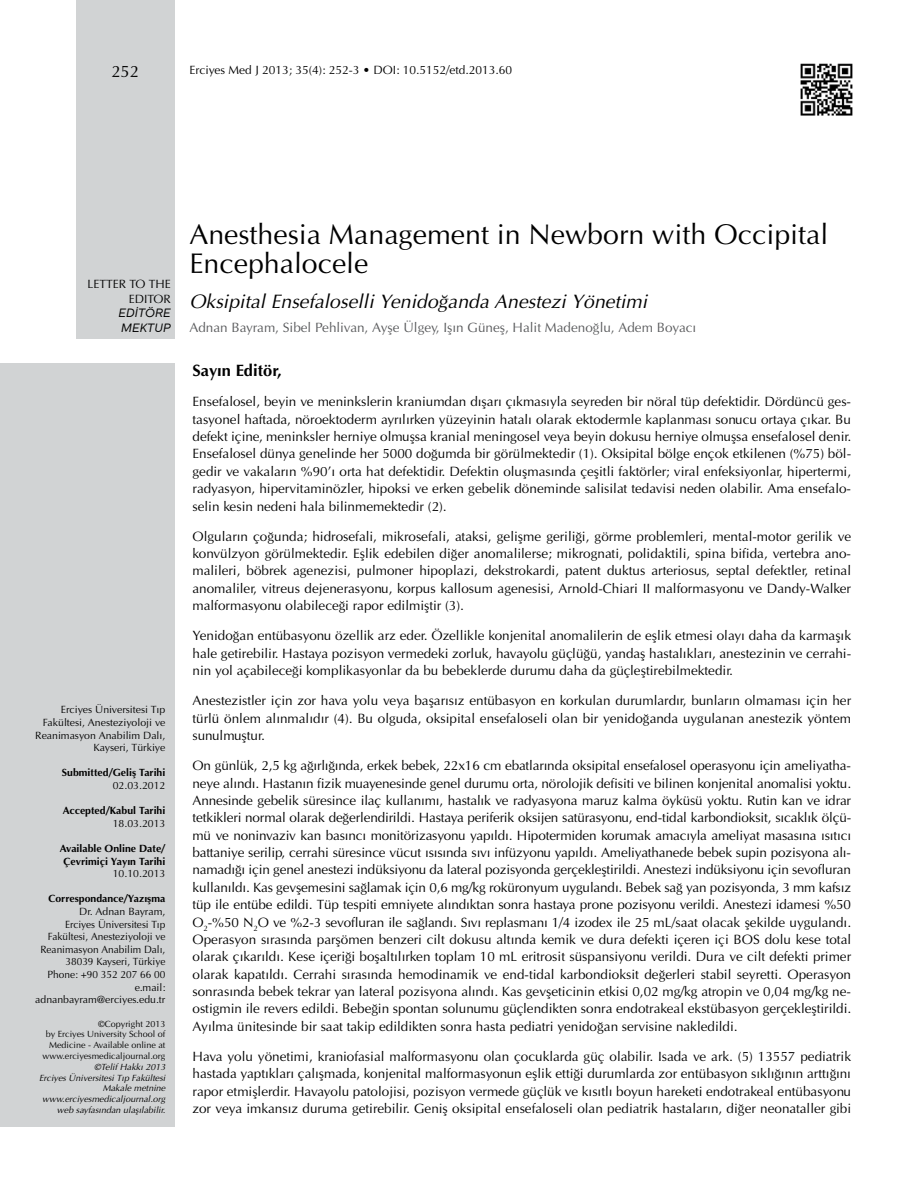
<style>
.page{position:relative;width:915px;height:1191px;background:#fff}
.page>*{position:absolute;margin:0;border:0;box-sizing:border-box;transform-origin:0 0}
.t1{font:28.5px/28.5px "Optima Normal Tr";color:#000}
.t2{font:19.5px "Optima Italic Tr";color:#000}
.t3{font:16.5px "Optima Bold Tr";color:#000}
.t4{font:16.5px "Optima Normal Tr";color:#000}
.t5{font:13.5px/17.4px "Optima Normal Tr";color:#000;text-align:justify}
.t6{font:13.5px "Optima Normal Tr";color:#58595b}
.t7{font:12px/14.4px "Optima Normal Tr";color:#000;text-align:right}
.t8{font:italic 12px/14.4px "Centrale Sans";color:#000}
.t9{font:10.5px/12.6px "Optima Normal Tr";color:#000;text-align:right}
.t10{font:10.5px/12.6px "Optima Bold Tr";color:#000;text-align:center}
.t11{font:9px/10.8px "Optima Italic Tr";color:#000;text-align:right}
.t12{font:9px/10.8px "Optima Normal Tr";color:#000;text-align:right}
</style>
<div class="page">
<div style="left:76px;top:0;width:98px;height:338px;background:#d1d3d4"></div>
<div style="left:0;top:364px;width:174px;height:763px;background:#d1d3d4"></div>
<img style="left:800px;top:63px;width:53px;height:53px">
<p class="t4" style="left:111px;top:62px;width:29px">252</p>
<p class="t7" style="left:189px;top:62px;width:324px">Erciyes Med J 2013; 35(4): 252-3 • DOI: 10.5152/etd.2013.60</p>
<p class="t7" style="left:87px;top:277px;width:85px">LETTER TO THE<br>EDITOR</p>
<p class="t8" style="left:118px;top:306px;width:54px">EDİTÖRE<br>MEKTUP</p>
<p class="t9" style="left:35px;top:703px;width:132px">Erciyes Üniversitesi Tıp<br>Fakültesi, Anesteziyoloji ve<br>Reanimasyon Anabilim Dalı,<br>Kayseri, Türkiye</p>
<p class="t10" style="left:62px;top:766px;width:105px">Submitted/Geliş Tarihi</p>
<p class="t9" style="left:113px;top:779px;width:54px">02.03.2012</p>
<p class="t10" style="left:63px;top:804px;width:104px">Accepted/Kabul Tarihi</p>
<p class="t9" style="left:113px;top:817px;width:54px">18.03.2013</p>
<p class="t10" style="left:60px;top:842px;width:107px">Available Online Date/<br>Çevrimiçi Yayın Tarihi</p>
<p class="t9" style="left:113px;top:867px;width:54px">10.10.2013</p>
<p class="t10" style="left:48px;top:892px;width:118px">Correspondance/Yazışma</p>
<p class="t9" style="left:35px;top:905px;width:132px">Dr. Adnan Bayram,<br>Erciyes Üniversitesi Tıp<br>Fakültesi, Anesteziyoloji ve<br>Reanimasyon Anabilim Dalı,<br>38039 Kayseri, Türkiye<br>Phone: +90 352 207 66 00 e.mail: adnanbayram@erciyes.edu.tr</p>
<p class="t12" style="left:43px;top:1018px;width:124px">©Copyright 2013<br>by Erciyes University School of<br>Medicine - Available online at www.erciyesmedicaljournal.org</p>
<p class="t11" style="left:39px;top:1061px;width:128px">©Telif Hakkı 2013<br>Erciyes Üniversitesi Tıp Fakültesi<br>Makale metnine www.erciyesmedicaljournal.org web sayfasından ulaşılabilir.</p>
<h1 class="t1" style="left:189px;top:220px;width:640px">Anesthesia Management in Newborn with Occipital<br>Encephalocele</h1>
<h2 class="t2" style="left:189px;top:290px;width:459px">Oksipital Ensefaloselli Yenidoğanda Anestezi Yönetimi</h2>
<p class="t6" style="left:189px;top:319px;width:508px">Adnan Bayram, Sibel Pehlivan, Ayşe Ülgey, Işın Güneş, Halit Madenoğlu, Adem Boyacı</p>
<p class="t3" style="left:192px;top:360px;width:91px">Sayın Editör,</p>
<p class="t5" style="left:192px;top:393px;width:660px">Ensefalosel, beyin ve meninkslerin kraniumdan dışarı çıkmasıyla seyreden bir nöral tüp defektidir. Dördüncü ges&shy;tasyonel haftada, nöroektoderm ayrılırken yüzeyinin hatalı olarak ektodermle kaplanması sonucu ortaya çıkar. Bu defekt içine, meninksler herniye olmuşsa kranial meningosel veya beyin dokusu herniye olmuşsa ensefalosel denir.<br>Ensefalosel dünya genelinde her 5000 doğumda bir görülmektedir (1). Oksipital bölge ençok etkilenen (%75) böl&shy;gedir ve vakaların %90’ı orta hat defektidir. Defektin oluşmasında çeşitli faktörler; viral enfeksiyonlar, hipertermi, radyasyon, hipervitaminözler, hipoksi ve erken gebelik döneminde salisilat tedavisi neden olabilir. Ama ensefalo&shy;selin kesin nedeni hala bilinmemektedir (2).</p>
<p class="t5" style="left:192px;top:527px;width:660px">Olguların çoğunda; hidrosefali, mikrosefali, ataksi, gelişme geriliği, görme problemleri, mental-motor gerilik ve konvülzyon görülmektedir. Eşlik edebilen diğer anomalilerse; mikrognati, polidaktili, spina bifida, vertebra ano&shy;malileri, böbrek agenezisi, pulmoner hipoplazi, dekstrokardi, patent duktus arteriosus, septal defektler, retinal anomaliler, vitreus dejenerasyonu, korpus kallosum agenesisi, Arnold-Chiari II malformasyonu ve Dandy-Walker malformasyonu olabileceği rapor edilmiştir (3).</p>
<p class="t5" style="left:192px;top:627px;width:660px">Yenidoğan entübasyonu özellik arz eder. Özellikle konjenital anomalilerin de eşlik etmesi olayı daha da karmaşık hale getirebilir. Hastaya pozisyon vermedeki zorluk, havayolu güçlüğü, yandaş hastalıkları, anestezinin ve cerrahi&shy;nin yol açabileceği komplikasyonlar da bu bebeklerde durumu daha da güçleştirebilmektedir.</p>
<p class="t5" style="left:192px;top:692px;width:660px">Anestezistler için zor hava yolu veya başarısız entübasyon en korkulan durumlardır, bunların olmaması için her türlü önlem alınmalıdır (4). Bu olguda, oksipital ensefaloseli olan bir yenidoğanda uygulanan anestezik yöntem sunulmuştur.</p>
<p class="t5" style="left:192px;top:757px;width:660px">On günlük, 2,5 kg ağırlığında, erkek bebek, 22x16 cm ebatlarında oksipital ensefalosel operasyonu için ameliyatha&shy;neye alındı. Hastanın fizik muayenesinde genel durumu orta, nörolojik defisiti ve bilinen konjenital anomalisi yoktu.<br>Annesinde gebelik süresince ilaç kullanımı, hastalık ve radyasyona maruz kalma öyküsü yoktu. Rutin kan ve idrar tetkikleri normal olarak değerlendirildi. Hastaya periferik oksijen satürasyonu, end-tidal karbondioksit, sıcaklık ölçü&shy;mü ve noninvaziv kan basıncı monitörizasyonu yapıldı. Hipotermiden korumak amacıyla ameliyat masasına ısıtıcı battaniye serilip, cerrahi süresince vücut ısısında sıvı infüzyonu yapıldı. Ameliyathanede bebek supin pozisyona alı&shy;namadığı için genel anestezi indüksiyonu da lateral pozisyonda gerçekleştirildi. Anestezi indüksiyonu için sevofluran kullanıldı. Kas gevşemesini sağlamak için 0,6 mg/kg roküronyum uygulandı. Bebek sağ yan pozisyonda, 3 mm kafsız tüp ile entübe edildi. Tüp tespiti emniyete alındıktan sonra hastaya prone pozisyonu verildi. Anestezi idamesi %50<br>O<sub>2</sub>-%50 N<sub>2</sub>O ve %2-3 sevofluran ile sağlandı. Sıvı replasmanı 1/4 izodex ile 25 mL/saat olacak şekilde uygulandı.<br>Operasyon sırasında parşömen benzeri cilt dokusu altında kemik ve dura defekti içeren içi BOS dolu kese total olarak çıkarıldı. Kese içeriği boşaltılırken toplam 10 mL eritrosit süspansiyonu verildi. Dura ve cilt defekti primer olarak kapatıldı. Cerrahi sırasında hemodinamik ve end-tidal karbondioksit değerleri stabil seyretti. Operasyon sonrasında bebek tekrar yan lateral pozisyona alındı. Kas gevşeticinin etkisi 0,02 mg/kg atropin ve 0,04 mg/kg ne&shy;ostigmin ile revers edildi. Bebeğin spontan solunumu güçlendikten sonra endotrakeal ekstübasyon gerçekleştirildi.<br>Ayılma ünitesinde bir saat takip edildikten sonra hasta pediatri yenidoğan servisine nakledildi.</p>
<p class="t5" style="left:192px;top:1047px;width:660px">Hava yolu yönetimi, kraniofasial malformasyonu olan çocuklarda güç olabilir. Isada ve ark. (5) 13557 pediatrik hastada yaptıkları çalışmada, konjenital malformasyonun eşlik ettiği durumlarda zor entübasyon sıklığının arttığını rapor etmişlerdir. Havayolu patolojisi, pozisyon vermede güçlük ve kısıtlı boyun hareketi endotrakeal entübasyonu zor veya imkansız duruma getirebilir. Geniş oksipital ensefaloseli olan pediatrik hastaların, diğer neonataller gibi</p>
</div>
